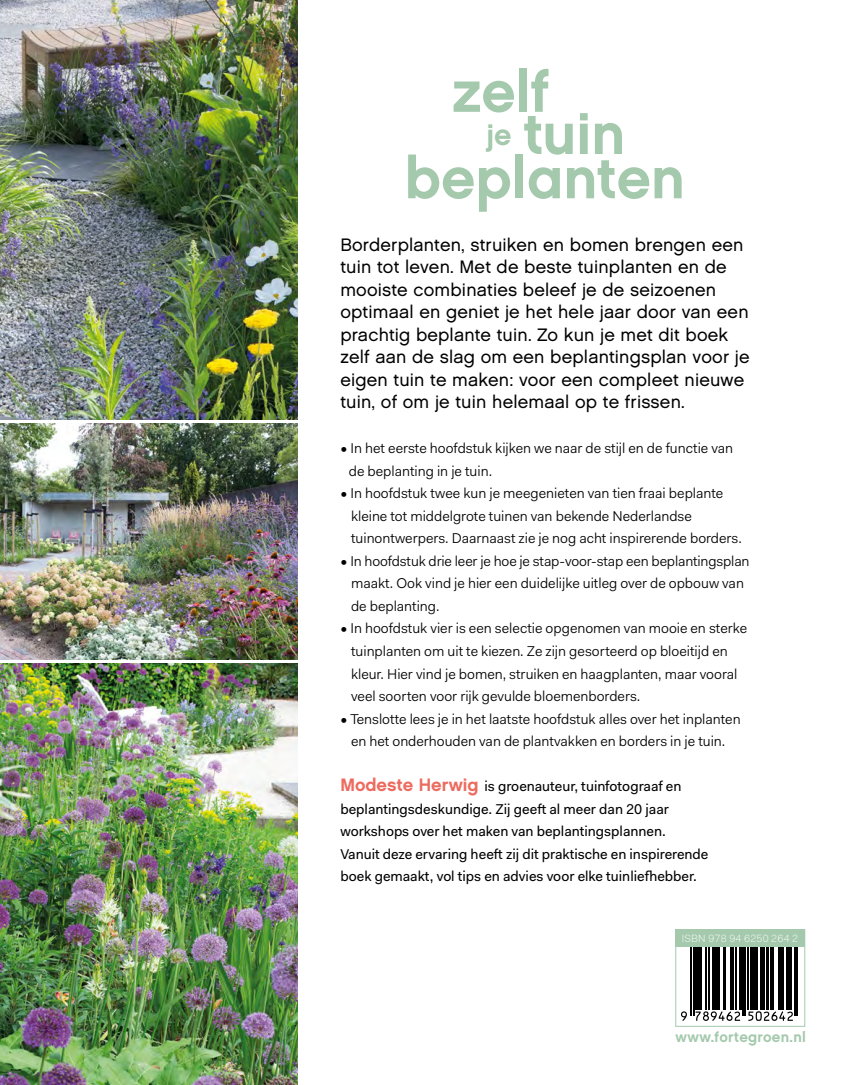
<style>
.page{position:relative;width:868px;height:1085px;background:#fff}
.page>*{position:absolute;margin:0;border:0;box-sizing:border-box;transform-origin:0 0}
.t1{font:58.8px "Chalet New York Nineteen Sixty";color:#a4c9ac}
.t2{font:18px/22.5px "Chalet London Nineteen Sixty";letter-spacing:.01em;color:#000}
.t3{font:14.7px "Chalet New York Nineteen Sixty";letter-spacing:.02em;color:#a4c9ac}
.t4{font:14.25px/22.5px "Fakt Pro Blond";color:#000}
.t5{font:14.25px/22.5px "Fakt Pro";color:#000}
.t6{font:300 10.5px "Fakt Pro";letter-spacing:.02em;color:#fff}
.s1{font-size:29.7px}
.s2{font-family:"Chalet New York Nineteen Eighty"}
.s3{font-family:"Chalet New York Nineteen Sixty";font-size:18px;color:#ed6a5e}
</style>
<div class="page">
<img style="left:0;top:0;width:298px;height:419px">
<img style="left:0;top:663px;width:298px;height:421px">
<img style="left:0;top:423px;width:298px;height:236px">
<svg style="left:681px;top:1011px;width:5px;height:9px"></svg>
<hr style="left:690px;top:938px;width:1px;height:77px;background:#000">
<hr style="left:693px;top:938px;width:1px;height:77px;background:#000">
<hr style="left:695px;top:938px;width:3px;height:71px;background:#000">
<hr style="left:699px;top:938px;width:3px;height:71px;background:#000">
<hr style="left:705px;top:938px;width:1px;height:71px;background:#000">
<hr style="left:708px;top:938px;width:1px;height:71px;background:#000">
<hr style="left:712px;top:938px;width:1px;height:71px;background:#000">
<hr style="left:714px;top:938px;width:3px;height:71px;background:#000">
<hr style="left:718px;top:938px;width:1px;height:71px;background:#000">
<hr style="left:723px;top:938px;width:2px;height:71px;background:#000">
<hr style="left:730px;top:938px;width:1px;height:71px;background:#000">
<hr style="left:732px;top:938px;width:1px;height:71px;background:#000">
<svg style="left:695px;top:1011px;width:45px;height:9px"></svg>
<hr style="left:735px;top:938px;width:1px;height:71px;background:#000">
<hr style="left:739px;top:938px;width:2px;height:71px;background:#000">
<hr style="left:742px;top:938px;width:1px;height:77px;background:#000">
<hr style="left:744px;top:938px;width:1px;height:77px;background:#000">
<hr style="left:746px;top:938px;width:2px;height:71px;background:#000">
<hr style="left:750px;top:938px;width:3px;height:71px;background:#000">
<hr style="left:754px;top:938px;width:4px;height:71px;background:#000">
<hr style="left:760px;top:938px;width:1px;height:71px;background:#000">
<hr style="left:762px;top:938px;width:2px;height:71px;background:#000">
<hr style="left:766px;top:938px;width:2px;height:71px;background:#000">
<hr style="left:770px;top:938px;width:1px;height:71px;background:#000">
<hr style="left:772px;top:938px;width:1px;height:71px;background:#000">
<hr style="left:778px;top:938px;width:1px;height:71px;background:#000">
<hr style="left:780px;top:938px;width:3px;height:71px;background:#000">
<svg style="left:748px;top:1011px;width:44px;height:9px"></svg>
<hr style="left:786px;top:938px;width:2px;height:71px;background:#000">
<hr style="left:789px;top:938px;width:2px;height:71px;background:#000">
<hr style="left:794px;top:938px;width:1px;height:77px;background:#000">
<hr style="left:796px;top:938px;width:1px;height:77px;background:#000">
<div style="left:675px;top:929px;width:130px;height:17px;background:#a4c9ac"></div>
<div style="left:675px;top:929px;width:130px;height:97px;border:1px solid #a4c9ac"></div>
<h1 class="t1" style="left:452px;top:54px;width:98px">zelf</h1>
<h1 class="t1" style="left:487px;top:96px;width:140px"><span class="s1">je</span> tuin</h1>
<h1 class="t1" style="left:404px;top:141px;width:282px">bepl<span class="s2">a</span>nten</h1>
<p class="t2" style="left:340px;top:233px;width:410px">Borderplanten, struiken en bomen brengen een tuin tot leven. Met de beste tuinplanten en de mooiste combinaties beleef je de seizoenen optimaal en geniet je het hele jaar door van een prachtig beplante tuin. Zo kun je met dit boek zelf aan de slag om een beplantingsplan voor je eigen tuin te maken: voor een compleet nieuwe tuin, of om je tuin helemaal op te frissen.</p>
<p class="t4" style="left:349px;top:437px;width:385px;text-indent:-9px">• In het eerste hoofdstuk kijken we naar de stijl en de functie van de beplanting in je tuin.</p>
<p class="t4" style="left:351px;top:482px;width:392px;text-indent:-11px">• In hoofdstuk twee kun je meegenieten van tien fraai beplante kleine tot middelgrote tuinen van bekende Nederlandse tuinontwerpers. Daarnaast zie je nog acht inspirerende borders.</p>
<p class="t4" style="left:351px;top:549px;width:400px;text-indent:-11px">• In hoofdstuk drie leer je hoe je stap-voor-stap een beplantingsplan maakt. Ook vind je hier een duidelijke uitleg over de opbouw van de beplanting.</p>
<p class="t4" style="left:351px;top:617px;width:397px;text-indent:-11px">• In hoofdstuk vier is een selectie opgenomen van mooie en sterke tuinplanten om uit te kiezen. Ze zijn gesorteerd op bloeitijd en kleur. Hier vind je bomen, struiken en haagplanten, maar vooral veel soorten voor rijk gevulde bloemenborders.</p>
<p class="t4" style="left:340px;top:707px;width:401px;text-align:center">• Tenslotte lees je in het laatste hoofdstuk alles over het inplanten en het onderhouden van de plantvakken en borders in je tuin.</p>
<p class="t5" style="left:340px;top:774px;width:369px"><span class="s3">Modeste Herwig</span> is groenauteur, tuinfotograaf en beplantingsdeskundige. Zij geeft al meer dan 20 jaar workshops over het maken van beplantingsplannen.<br>Vanuit deze ervaring heeft zij dit praktische en inspirerende boek gemaakt, vol tips en advies voor elke tuinliefhebber.</p>
<p class="t6" style="left:681px;top:931px;width:118px">ISBN 978 94 6250 264 2</p>
<p class="t3" style="left:675px;top:1027px;width:132px">www.fortegroen.nl</p>
</div>
